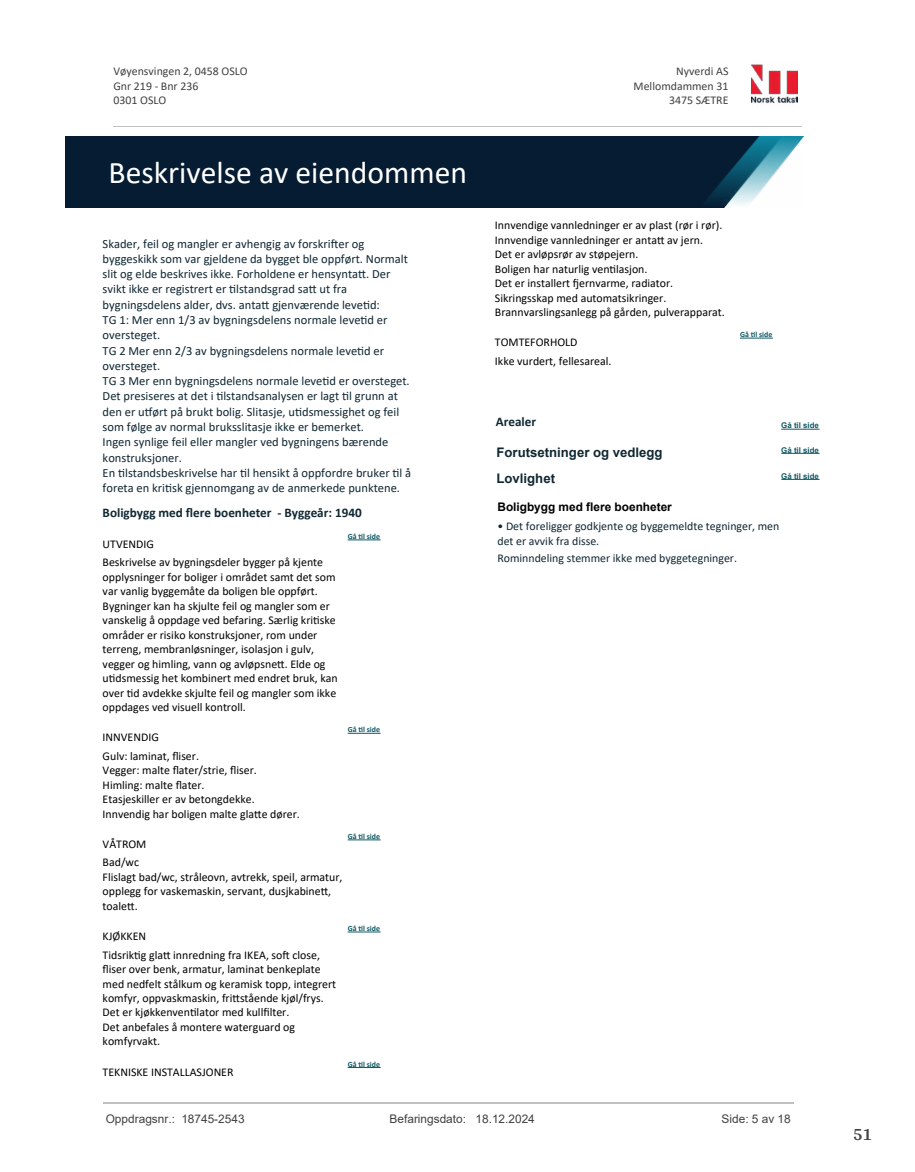
<style>
.page{position:relative;width:915px;height:1172px;background:#fff}
.page>*{position:absolute;margin:0;border:0;box-sizing:border-box;transform-origin:0 0}
.t1{font:31.65px "Calibri";color:#fff}
.t2{font:700 18px "Arya";color:#414749}
.t3{font:700 13.2px "Calibri";color:#102732}
.t4{font:700 13.2px/26.1px "Arial";color:#102732}
.t5{font:12.45px/15.3px "Calibri";color:#102732}
.t6{font:11.85px/14.4px "Calibri";color:#000}
.t7{font:11.85px/14.4px "Calibri";color:#102732}
.t8{font:11.85px/14.5px "Calibri";color:#404040}
.t9{font:11.85px "Arial";color:#404040}
.t10{font:700 11.85px "Arial";color:#000}
.t11{font:700 7.95px "Calibri";color:#115965}
.t12{font:700 7.95px "Arial";color:#115965}
</style>
<div class="page">
<hr style="left:347px;top:540px;width:33px;height:1px;background:#115965">
<hr style="left:347px;top:733px;width:33px;height:1px;background:#115965">
<hr style="left:347px;top:840px;width:33px;height:1px;background:#115965">
<hr style="left:347px;top:932px;width:33px;height:1px;background:#115965">
<hr style="left:347px;top:1067px;width:33px;height:1px;background:#115965">
<hr style="left:781px;top:429px;width:38px;height:1px;background:#115965">
<hr style="left:739px;top:338px;width:33px;height:1px;background:#115965">
<hr style="left:781px;top:479px;width:38px;height:1px;background:#115965">
<hr style="left:781px;top:453px;width:38px;height:1px;background:#115965">
<img style="left:751px;top:64px;width:46px;height:40px">
<hr style="left:113px;top:127px;width:688px;height:1px;background:#c0c0c0">
<img style="left:65px;top:137px;width:738px;height:71px">
<hr style="left:103px;top:1102px;width:690px;height:1px;background:#c0c0c0">
<p class="t8" style="left:113px;top:64px;width:136px">Vøyensvingen 2, 0458 OSLO<br>Gnr 219 - Bnr 236<br>0301 OSLO</p>
<p class="t8" style="left:676px;top:64px;width:54px">Nyverdi AS</p>
<p class="t8" style="left:633px;top:78px;width:96px">Mellomdammen 31</p>
<p class="t8" style="left:669px;top:93px;width:61px">3475 SÆTRE</p>
<h1 class="t1" style="left:109px;top:150px;width:360px">Beskrivelse av eiendommen</h1>
<p class="t5" style="left:103px;top:235px;width:310px">Skader, feil og mangler er avhengig av forskri昀琀er og byggeskikk som var gjeldene da bygget ble oppført. Normalt slit og elde beskrives ikke. Forholdene er hensynta琀琀. Der svikt ikke er registrert er 琀椀lstandsgrad sa琀琀 ut fra bygningsdelens alder, dvs. anta琀琀 gjenværende leve琀椀d:<br>TG 1: Mer enn 1/3 av bygningsdelens normale leve琀椀d er oversteget.<br>TG 2 Mer enn 2/3 av bygningsdelens normale leve琀椀d er oversteget.<br>TG 3 Mer enn bygningsdelens normale leve琀椀d er oversteget.<br>Det presiseres at det i 琀椀lstandsanalysen er lagt 琀椀l grunn at den er u琀昀ørt på brukt bolig. Slitasje, u琀椀dsmessighet og feil som følge av normal bruksslitasje ikke er bemerket.<br>Ingen synlige feil eller mangler ved bygningens bærende konstruksjoner.<br>En 琀椀lstandsbeskrivelse har 琀椀l hensikt å oppfordre bruker 琀椀l å foreta en kri琀椀sk gjennomgang av de anmerkede punktene.</p>
<p class="t3" style="left:103px;top:504px;width:260px">Boligbygg med 昀氀ere boenheter - Byggeår: 1940</p>
<p class="t6" style="left:103px;top:537px;width:53px">UTVENDIG</p>
<p class="t11" style="left:347px;top:531px;width:34px">Gå 琀椀l side</p>
<p class="t6" style="left:103px;top:555px;width:237px">Beskrivelse av bygningsdeler bygger på kjente opplysninger for boliger i området samt det som var vanlig byggemåte da boligen ble oppført.<br>Bygninger kan ha skjulte feil og mangler som er vanskelig å oppdage ved befaring. Særlig kri琀椀ske områder er risiko konstruksjoner, rom under terreng, membranløsninger, isolasjon i gulv, vegger og himling, vann og avløpsne琀琀. Elde og<br>u琀椀dsmessig het kombinert med endret bruk, kan over 琀椀d avdekke skjulte feil og mangler som ikke oppdages ved visuell kontroll.</p>
<p class="t6" style="left:103px;top:730px;width:58px">INNVENDIG</p>
<p class="t6" style="left:103px;top:748px;width:199px">Gulv: laminat, 昀氀iser.<br>Vegger: malte 昀氀ater/strie, 昀氀iser.<br>Himling: malte 昀氀ater.<br>Etasjeskiller er av betongdekke.<br>Innvendig har boligen malte gla琀琀e dører.</p>
<p class="t6" style="left:103px;top:836px;width:45px">VÅTROM</p>
<p class="t11" style="left:347px;top:724px;width:34px">Gå 琀椀l side</p>
<p class="t11" style="left:347px;top:831px;width:34px">Gå 琀椀l side</p>
<p class="t6" style="left:103px;top:855px;width:241px">Bad/wc<br>Flislagt bad/wc, stråleovn, avtrekk, speil, armatur, opplegg for vaskemaskin, servant, dusjkabine琀琀, toale琀琀.</p>
<p class="t6" style="left:103px;top:929px;width:45px">KJØKKEN</p>
<p class="t11" style="left:347px;top:923px;width:34px">Gå 琀椀l side</p>
<p class="t6" style="left:103px;top:947px;width:235px">Tidsrik琀椀g gla琀琀 innredning fra IKEA, so昀琀 close,<br>昀氀iser over benk, armatur, laminat benkeplate med nedfelt stålkum og keramisk topp, integrert komfyr, oppvaskmaskin, fri琀琀stående kjøl/frys.<br>Det er kjøkkenven琀椀lator med kull昀椀lter.<br>Det anbefales å montere waterguard og komfyrvakt.</p>
<p class="t6" style="left:103px;top:1064px;width:132px">TEKNISKE INSTALLASJONER</p>
<p class="t11" style="left:347px;top:1058px;width:34px">Gå 琀椀l side</p>
<p class="t6" style="left:495px;top:218px;width:231px">Innvendige vannledninger er av plast (rør i rør).<br>Innvendige vannledninger er anta琀琀 av jern.<br>Det er avløpsrør av støpejern.<br>Boligen har naturlig ven琀椀lasjon.<br>Det er installert 昀樀ernvarme, radiator.<br>Sikringsskap med automatsikringer.<br>Brannvarslingsanlegg på gården, pulverapparat.</p>
<p class="t6" style="left:495px;top:335px;width:84px">TOMTEFORHOLD</p>
<p class="t6" style="left:495px;top:353px;width:118px">Ikke vurdert, fellesareal.</p>
<p class="t11" style="left:739px;top:329px;width:34px">Gå 琀椀l side</p>
<p class="t3" style="left:495px;top:412px;width:42px">Arealer</p>
<p class="t12" style="left:781px;top:420px;width:39px">Gå til side</p>
<p class="t12" style="left:781px;top:444px;width:39px">Gå til side</p>
<p class="t4" style="left:496px;top:440px;width:167px">Forutsetninger og vedlegg<br>Lovlighet</p>
<p class="t10" style="left:497px;top:498px;width:176px">Boligbygg med flere boenheter</p>
<p class="t7" style="left:497px;top:519px;width:283px">• Det foreligger godkjente og byggemeldte tegninger, men det er avvik fra disse.</p>
<p class="t7" style="left:497px;top:550px;width:241px">Rominndeling stemmer ikke med byggetegninger.</p>
<p class="t12" style="left:781px;top:470px;width:39px">Gå til side</p>
<p class="t9" style="left:106px;top:1111px;width:140px">Oppdragsnr.: 18745-2543</p>
<p class="t9" style="left:389px;top:1111px;width:147px">Befaringsdato: 18.12.2024</p>
<p class="t9" style="left:721px;top:1111px;width:71px">Side: 5 av 18</p>
<h2 class="t2" style="left:852px;top:1123px;width:21px">51</h2>
</div>
